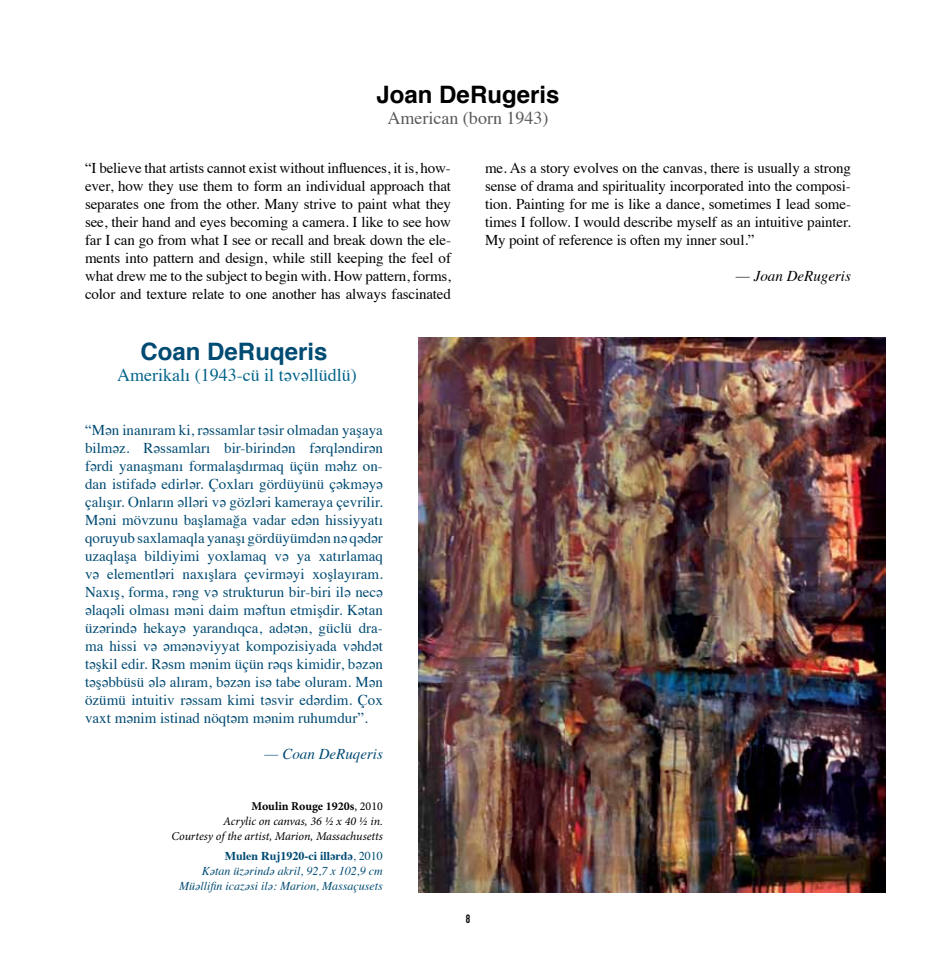
<style>
.page{position:relative;width:936px;height:978px;background:#fff}
.page>*{position:absolute;margin:0;border:0;box-sizing:border-box;transform-origin:0 0}
.t1{font:700 24px "Helvetica";color:#000}
.t2{font:700 24px "Helvetica";color:#004b73}
.t3{font:18px "Times";color:#00638a}
.t4{font:18px "Times";color:#58595b}
.t5{font:15px/18px "Times";color:#004b73;text-align:justify}
.t6{font:15px/18px "Times";letter-spacing:-.01em;color:#000;text-align:justify}
.t7{font:italic 15px "Times";color:#000}
.t8{font:italic 15px "Times";color:#004b73}
.t9{font:italic 12px/15px "Times";color:#004b73;text-align:right}
.t10{font:italic 12px/15px "Minion Pro";letter-spacing:-.01em;color:#000;text-align:right}
.t11{font:12px "DIN Engschrift Alternate";color:#000}
.s1{font-family:"Myriad Pro";font-weight:300}
.s2{font-weight:700;font-style:normal}
.s3{font-style:normal}
</style>
<div class="page">
<img style="left:419px;top:337px;width:466px;height:556px">
<h1 class="t1" style="left:376px;top:73px;width:184px">Joan DeRugeris</h1>
<p class="t4" style="left:387px;top:101px;width:162px">American (born 1943)</p>
<p class="t6" style="left:85px;top:158px;width:367px">“I believe that artists cannot exist without influences, it is, how&shy;ever, how they use them to form an individual approach that separates one from the other. Many strive to paint what they see, their hand and eyes becoming a camera. I like to see how far I can go from what I see or recall and break down the ele&shy;ments into pattern and design, while still keeping the feel of what drew me to the subject to begin with. How pattern, forms, color and texture relate to one another has always fascinated</p>
<p class="t6" style="left:485px;top:158px;width:367px">me. As a story evolves on the canvas, there is usually a strong sense of drama and spirituality incorporated into the composi&shy;tion. Painting for me is like a dance, sometimes I lead some&shy;times I follow. I would describe myself as an intuitive painter.<br>My point of reference is often my inner soul.”</p>
<p class="t7" style="left:735px;top:263px;width:117px"><span class="s1">—</span> Joan DeRugeris</p>
<h1 class="t2" style="left:141px;top:330px;width:188px">Coan DeRuqeris</h1>
<p class="t3" style="left:117px;top:358px;width:241px">Amerikalı (1943-cü il təvəllüdlü)</p>
<p class="t5" style="left:85px;top:420px;width:299px">“Mən inanıram ki, rəssamlar təsir olmadan yaşaya bilməz. Rəssamları bir-birindən fərqləndirən fərdi yanaşmanı formalaşdırmaq üçün məhz on&shy;dan istifadə edirlər. Çoxları gördüyünü çəkməyə çalışır. Onların əlləri və gözləri kameraya çevrilir.<br>Məni mövzunu başlamağa vadar edən hissiyyatı qoruyub saxlamaqla yanaşı gördüyümdən nə qədər uzaqlaşa bildiyimi yoxlamaq və ya xatırlamaq və elementləri naxışlara çevirməyi xoşlayıram.<br>Naxış, forma, rəng və strukturun bir-biri ilə necə əlaqəli olması məni daim məftun etmişdir. Kətan üzərində hekayə yarandıqca, adətən, güclü dra&shy;ma hissi və əmənəviyyat kompozisiyada vəhdət təşkil edir. Rəsm mənim üçün rəqs kimidir, bəzən təşəbbüsü ələ alıram, bəzən isə tabe oluram. Mən özümü intuitiv rəssam kimi təsvir edərdim. Çox vaxt mənim istinad nöqtəm mənim ruhumdur”.</p>
<p class="t8" style="left:264px;top:741px;width:121px"><span class="s1">—</span> Coan DeRuqeris</p>
<p class="t10" style="left:171px;top:799px;width:213px"><span class="s2">Moulin Rouge 1920s</span><span class="s3">, 2010<br></span>Acrylic on canvas, 36 ½ x 40 ½ in.<br>Courtesy of the artist, Marion, Massachusetts</p>
<p class="t9" style="left:179px;top:847px;width:205px"><span class="s2">Mulen Ruj1920-ci illərdə</span><span class="s3">, 2010<br></span>Kətan üzərində akril, 92,7 x 102,9 cm<br>Müəllifin icazəsi ilə: Marion, Massaçusets</p>
<p class="t11" style="left:465px;top:912px;width:6px">8</p>
</div>
